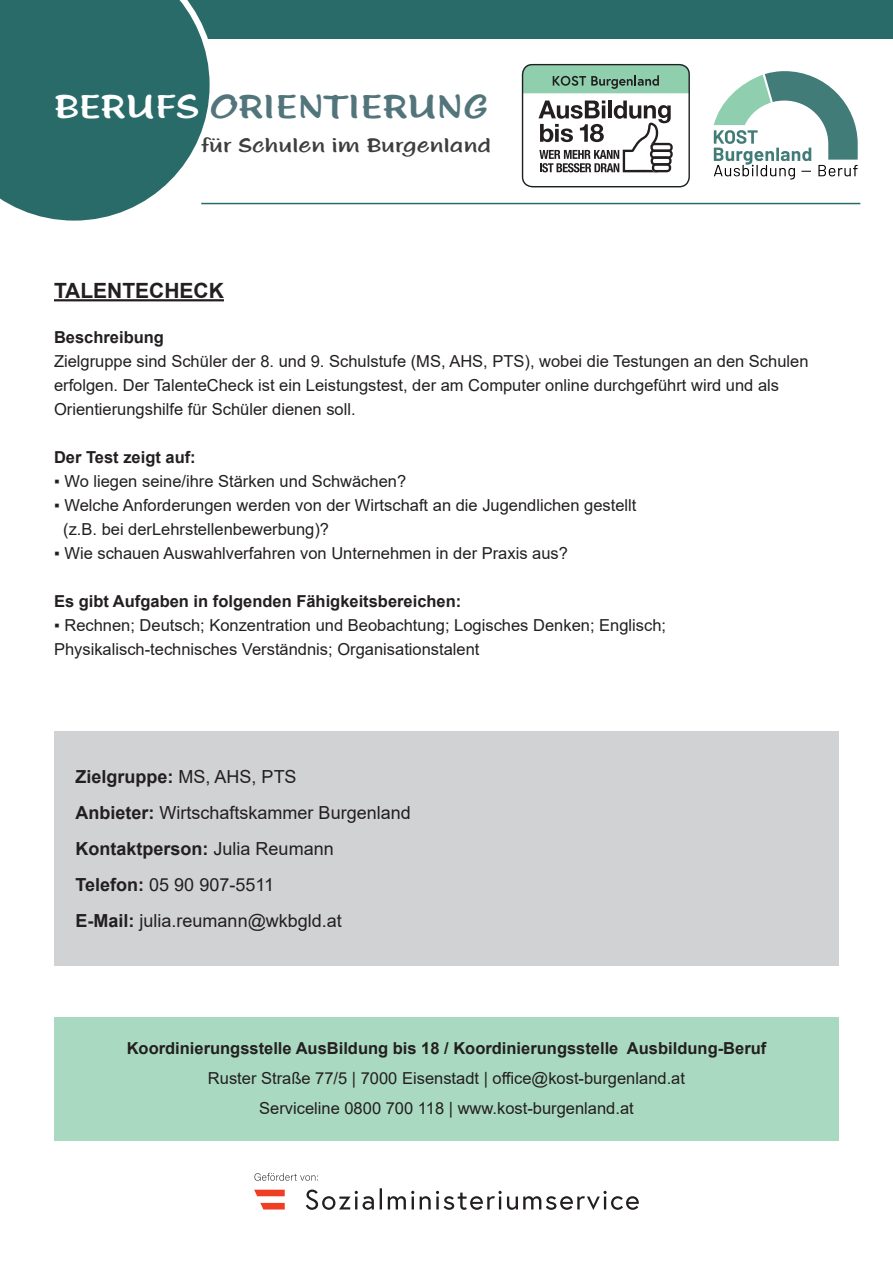
<style>
.page{position:relative;width:893px;height:1263px;background:#fff}
.page>*{position:absolute;margin:0;border:0;box-sizing:border-box;transform-origin:0 0}
.t1{font:33px "Morris Freestyle Std";letter-spacing:.04em;color:#52757c}
.t2{font:700 21px "Arial";color:#231f20}
.t3{font:19.5px "Morris Freestyle Std";letter-spacing:.04em;color:#3e3e3f}
.t4{font:18px/36px "Arial";color:#231f20}
.t5{font:16.5px/24px "Arial";color:#231f20}
.t6{font:700 16.5px "Arial";color:#231f20}
.s1{color:#fff}
.s2{font-weight:700}
</style>
<div class="page">
<svg style="left:714px;top:71px;width:144px;height:108px"></svg>
<div style="left:522px;top:64px;width:168px;height:123px;border:1px solid #231f20;border-radius:10px"></div>
<svg style="left:523px;top:65px;width:166px;height:28px;background:#83bb9e"></svg>
<svg style="left:538px;top:101px;width:135px;height:71px"></svg>
<div style="left:0;top:0;width:893px;height:39px;background:#296b68"></div>
<svg style="left:0;top:0;width:216px;height:221px"></svg>
<hr style="left:201px;top:203px;width:659px;height:1px;background:#296b68">
<div style="left:55px;top:1017px;width:784px;height:124px;background:#a9d9c0"></div>
<svg style="left:306px;top:1188px;width:333px;height:22px"></svg>
<svg style="left:254px;top:1190px;width:31px;height:6px"></svg>
<svg style="left:260px;top:1203px;width:25px;height:6px"></svg>
<svg style="left:254px;top:1173px;width:64px;height:8px"></svg>
<hr style="left:54px;top:299px;width:170px;height:2px;background:#231f20">
<div style="left:54px;top:731px;width:785px;height:235px;background:#d1d2d4"></div>
<h1 class="t1" style="left:55px;top:86px;width:434px"><span class="s1">BERUFS</span> ORIENTIERUNG</h1>
<p class="t3" style="left:201px;top:133px;width:291px">für Schulen im Burgenland</p>
<p class="t2" style="left:54px;top:276px;width:171px">TALENTECHECK</p>
<p class="t6" style="left:54px;top:326px;width:112px">Beschreibung</p>
<p class="t5" style="left:54px;top:349px;width:756px">Zielgruppe sind Schüler der 8. und 9. Schulstufe (MS, AHS, PTS), wobei die Testungen an den Schulen erfolgen. Der TalenteCheck ist ein Leistungstest, der am Computer online durchgeführt wird und als<br>Orientierungshilfe für Schüler dienen soll.</p>
<p class="t6" style="left:54px;top:446px;width:143px">Der Test zeigt auf:</p>
<p class="t5" style="left:54px;top:469px;width:354px">▪ Wo liegen seine/ihre Stärken und Schwächen?</p>
<p class="t5" style="left:63px;top:493px;width:575px;text-indent:-9px">▪ Welche Anforderungen werden von der Wirtschaft an die Jugendlichen gestellt (z.B. bei derLehrstellenbewerbung)?</p>
<p class="t5" style="left:54px;top:541px;width:515px">▪ Wie schauen Auswahlverfahren von Unternehmen in der Praxis aus?</p>
<p class="t6" style="left:54px;top:590px;width:409px">Es gibt Aufgaben in folgenden Fähigkeitsbereichen:</p>
<p class="t5" style="left:54px;top:613px;width:614px">▪ Rechnen; Deutsch; Konzentration und Beobachtung; Logisches Denken; Englisch;<br>Physikalisch-technisches Verständnis; Organisationstalent</p>
<p class="t4" style="left:76px;top:758px;width:337px"><span class="s2">Zielgruppe:</span> MS, AHS, PTS<br><span class="s2">Anbieter:</span> Wirtschaftskammer Burgenland<br><span class="s2">Kontaktperson:</span> Julia Reumann<br><span class="s2">Telefon:</span> 05 90 907-5511<br><span class="s2">E-Mail:</span> julia.reumann@wkbgld.at</p>
<p class="t6" style="left:127px;top:1036px;width:641px">Koordinierungsstelle AusBildung bis 18 / Koordinierungsstelle Ausbildung-Beruf</p>
<p class="t5" style="left:208px;top:1063px;width:479px;line-height:30px;text-align:center">Ruster Straße 77/5 | 7000 Eisenstadt | office@kost-burgenland.at<br>Serviceline 0800 700 118 | www.kost-burgenland.at</p>
</div>
